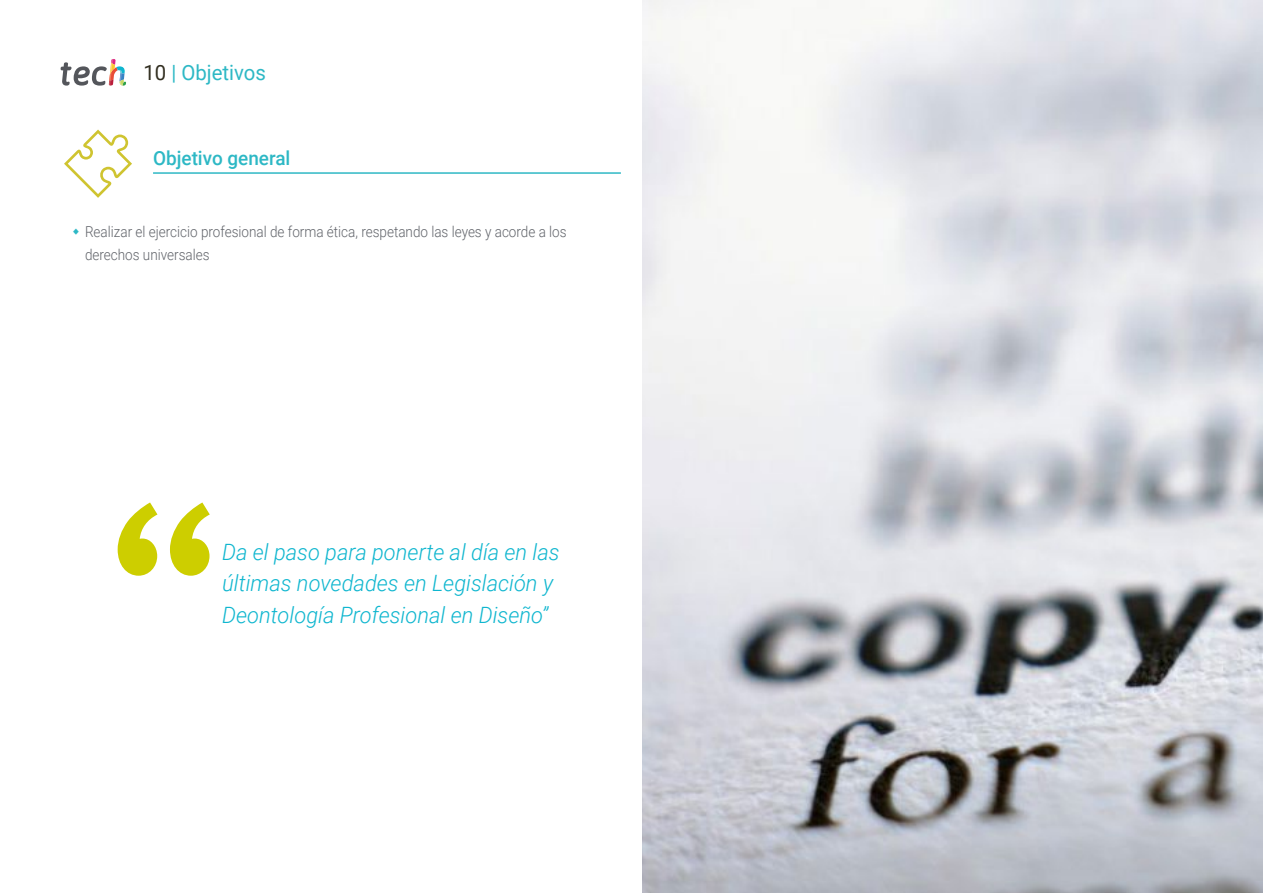
<style>
.page{position:relative;width:1263px;height:893px;background:#fff}
.page>*{position:absolute;margin:0;border:0;box-sizing:border-box;transform-origin:0 0}
.t1{font:italic 300 22.5px/31.5px "Roboto";color:#0fb6cf}
.t2{font:21px "Roboto";color:#2db8c5}
.t3{font:500 19.5px "Roboto";color:#2db8c5}
.t4{font:300 15px/22.5px "Roboto";color:#61646a;scale:.9 1}
.s1{color:#312e20}
</style>
<div class="page">
<hr style="left:153px;top:173px;width:468px;height:1px;background:#2db8c5">
<svg style="left:64px;top:130px;width:68px;height:68px"></svg>
<img style="left:642px;top:0;width:621px;height:893px">
<svg style="left:61px;top:59px;width:65px;height:27px"></svg>
<svg style="left:118px;top:502px;width:92px;height:74px"></svg>
<h2 class="t2" style="left:144px;top:57px;width:124px"><span class="s1">10</span> | Objetivos</h2>
<h3 class="t3" style="left:153px;top:144px;width:139px">Objetivo general</h3>
<p class="t4" style="left:85px;top:220px;width:537px">Realizar el ejercicio profesional de forma ética, respetando las leyes y acorde a los derechos universales</p>
<h1 class="t1" style="left:222px;top:535px;width:339px">Da el paso para ponerte al día en las últimas novedades en Legislación y<br>Deontología Profesional en Diseño”</h1>
</div>
